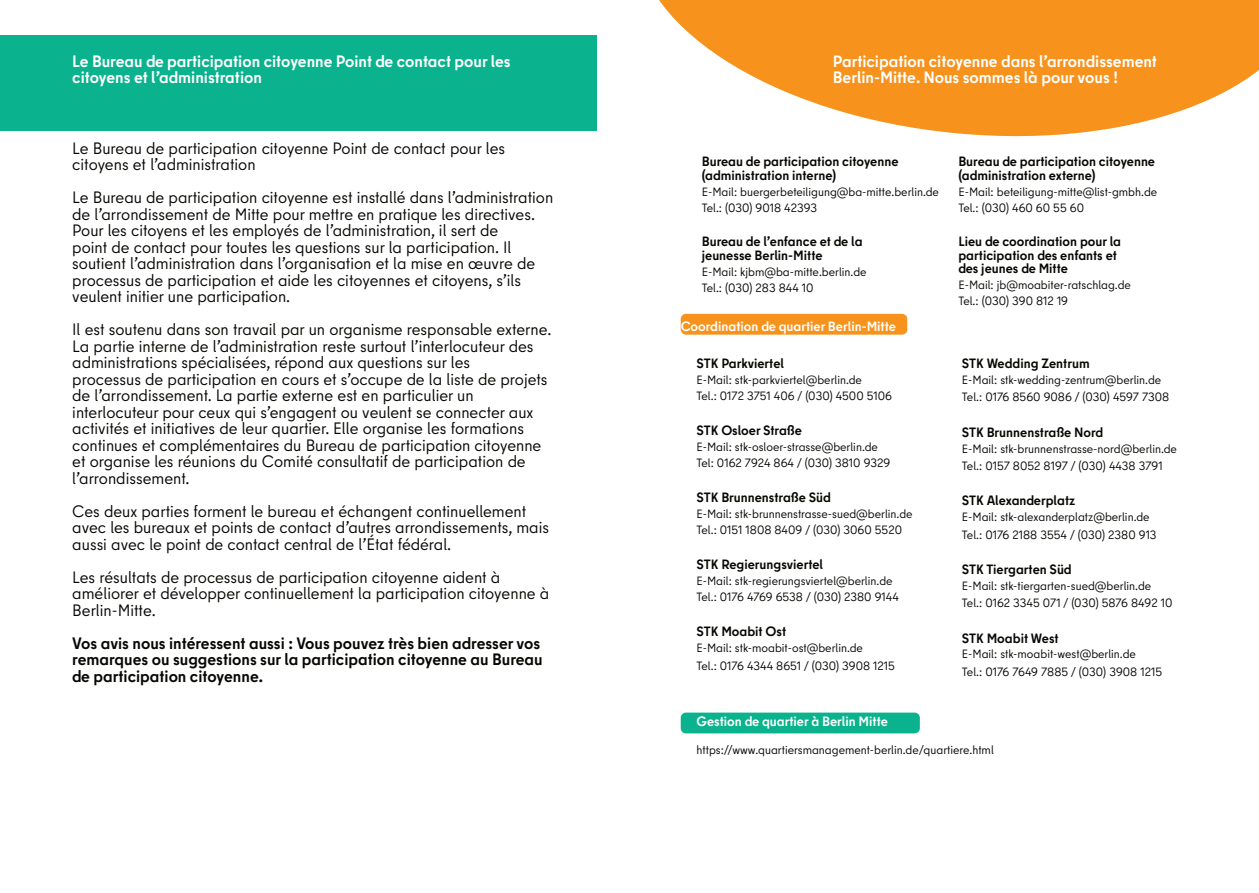
<style>
.page{position:relative;width:1259px;height:893px;background:#fff}
.page>*{position:absolute;margin:0;border:0;box-sizing:border-box;transform-origin:0 0}
.t1{font:16.5px/16.5px "Berlin Type";color:#080704}
.t2{font:700 16.5px/16.5px "Berlin Type";color:#fff}
.t3{font:700 16.5px/16.5px "Berlin Type";color:#080704}
.t4{font:700 13.5px/13.5px "Berlin Type";color:#080704}
.t5{font:700 13.5px "Berlin Type";color:#fff}
.t6{font:12px/15.9px "Berlin Type";color:#080704}
</style>
<div class="page">
<div style="left:0;top:35px;width:597px;height:96px;background:#0ab38d"></div>
<svg style="left:659px;top:0;width:600px;height:137px;fill:#f7931d"></svg>
<div style="left:681px;top:314px;width:226px;height:21px;background:#f7931d;border-radius:5px"></div>
<div style="left:681px;top:713px;width:239px;height:20px;background:#0ab38d;border-radius:5px"></div>
<p class="t2" style="left:72px;top:55px;width:440px">Le Bureau de participation citoyenne Point de contact pour les citoyens et l’administration</p>
<p class="t2" style="left:833px;top:55px;width:326px">Participation citoyenne dans l’arrondissement<br>Berlin-Mitte. Nous sommes là pour vous !</p>
<p class="t1" style="left:72px;top:142px;width:434px">Le Bureau de participation citoyenne Point de contact pour les citoyens et l’administration</p>
<p class="t1" style="left:72px;top:192px;width:482px">Le Bureau de participation citoyenne est installé dans l’administration de l’arrondissement de Mitte pour mettre en pratique les directives.<br>Pour les citoyens et les employés de l’administration, il sert de<br>point de contact pour toutes les questions sur la participation. Il soutient l’administration dans l’organisation et la mise en œuvre de processus de participation et aide les citoyennes et citoyens, s’ils veulent initier une participation.</p>
<p class="t1" style="left:72px;top:324px;width:481px">Il est soutenu dans son travail par un organisme responsable externe.<br>La partie interne de l’administration reste surtout l’interlocuteur des administrations spécialisées, répond aux questions sur les<br>processus de participation en cours et s’occupe de la liste de projets de l’arrondissement. La partie externe est en particulier un interlocuteur pour ceux qui s’engagent ou veulent se connecter aux activités et initiatives de leur quartier. Elle organise les formations continues et complémentaires du Bureau de participation citoyenne et organise les réunions du Comité consultatif de participation de l’arrondissement.</p>
<p class="t1" style="left:72px;top:505px;width:478px">Ces deux parties forment le bureau et échangent continuellement avec les bureaux et points de contact d’autres arrondissements, mais aussi avec le point de contact central de l’État fédéral.</p>
<p class="t1" style="left:72px;top:571px;width:478px">Les résultats de processus de participation citoyenne aident à améliorer et développer continuellement la participation citoyenne à<br>Berlin-Mitte.</p>
<p class="t3" style="left:72px;top:637px;width:472px">Vos avis nous intéressent aussi : Vous pouvez très bien adresser vos remarques ou suggestions sur la participation citoyenne au Bureau de participation citoyenne.</p>
<p class="t4" style="left:702px;top:157px;width:198px">Bureau de participation citoyenne (administration interne)</p>
<p class="t6" style="left:702px;top:185px;width:239px">E-Mail: buergerbeteiligung@ba-mitte.berlin.de<br>Tel.: (030) 9018 42393</p>
<p class="t4" style="left:702px;top:237px;width:162px">Bureau de l’enfance et de la jeunesse Berlin-Mitte</p>
<p class="t6" style="left:702px;top:265px;width:166px">E-Mail: kjbm@ba-mitte.berlin.de<br>Tel.: (030) 283 844 10</p>
<p class="t5" style="left:681px;top:321px;width:217px">Coordination de quartier Berlin-Mitte</p>
<p class="t4" style="left:696px;top:358px;width:89px">STK Parkviertel</p>
<p class="t6" style="left:696px;top:373px;width:197px">E-Mail: stk-parkviertel@berlin.de<br>Tel.: 0172 3751 406 / (030) 4500 5106</p>
<p class="t4" style="left:696px;top:425px;width:107px">STK Osloer Straße</p>
<p class="t6" style="left:696px;top:440px;width:195px">E-Mail: stk-osloer-strasse@berlin.de<br>Tel: 0162 7924 864 / (030) 3810 9329</p>
<p class="t4" style="left:696px;top:492px;width:136px">STK Brunnenstraße Süd</p>
<p class="t6" style="left:696px;top:508px;width:217px">E-Mail: stk-brunnenstrasse-sued@berlin.de<br>Tel.: 0151 1808 8409 / (030) 3060 5520</p>
<p class="t4" style="left:696px;top:560px;width:128px">STK Regierungsviertel</p>
<p class="t6" style="left:696px;top:575px;width:204px">E-Mail: stk-regierungsviertel@berlin.de<br>Tel.: 0176 4769 6538 / (030) 2380 9144</p>
<p class="t4" style="left:696px;top:627px;width:91px">STK Moabit Ost</p>
<p class="t6" style="left:696px;top:641px;width:200px;line-height:17.5px">E-Mail: stk-moabit-ost@berlin.de<br>Tel.: 0176 4344 8651 / (030) 3908 1215</p>
<p class="t4" style="left:958px;top:157px;width:198px">Bureau de participation citoyenne (administration externe)</p>
<p class="t6" style="left:958px;top:185px;width:200px">E-Mail: beteiligung-mitte@list-gmbh.de<br>Tel.: (030) 460 60 55 60</p>
<p class="t4" style="left:958px;top:237px;width:164px">Lieu de coordination pour la participation des enfants et des jeunes de Mitte</p>
<p class="t6" style="left:958px;top:279px;width:174px">E-Mail: jb@moabiter-ratschlag.de<br>Tel.: (030) 390 812 19</p>
<p class="t4" style="left:962px;top:358px;width:129px">STK Wedding Zentrum</p>
<p class="t6" style="left:962px;top:373px;width:209px;line-height:17.5px">E-Mail: stk-wedding-zentrum@berlin.de<br>Tel.: 0176 8560 9086 / (030) 4597 7308</p>
<p class="t4" style="left:962px;top:427px;width:143px">STK Brunnenstraße Nord</p>
<p class="t6" style="left:962px;top:441px;width:216px;line-height:17.5px">E-Mail: stk-brunnenstrasse-nord@berlin.de<br>Tel.: 0157 8052 8197 / (030) 4438 3791</p>
<p class="t4" style="left:962px;top:496px;width:115px">STK Alexanderplatz</p>
<p class="t6" style="left:962px;top:510px;width:196px;line-height:17.5px">E-Mail: stk-alexanderplatz@berlin.de<br>Tel.: 0176 2188 3554 / (030) 2380 913</p>
<p class="t4" style="left:962px;top:564px;width:111px">STK Tiergarten Süd</p>
<p class="t6" style="left:962px;top:579px;width:212px;line-height:17.5px">E-Mail: stk-tiergarten-sued@berlin.de<br>Tel.: 0162 3345 071 / (030) 5876 8492 10</p>
<p class="t4" style="left:962px;top:633px;width:98px">STK Moabit West</p>
<p class="t6" style="left:962px;top:647px;width:202px;line-height:17.5px">E-Mail: stk-moabit-west@berlin.de<br>Tel.: 0176 7649 7885 / (030) 3908 1215</p>
<p class="t5" style="left:696px;top:717px;width:193px">Gestion de quartier à Berlin Mitte</p>
<p class="t6" style="left:696px;top:743px;width:299px">https://www.quartiersmanagement-berlin.de/quartiere.html</p>
</div>
